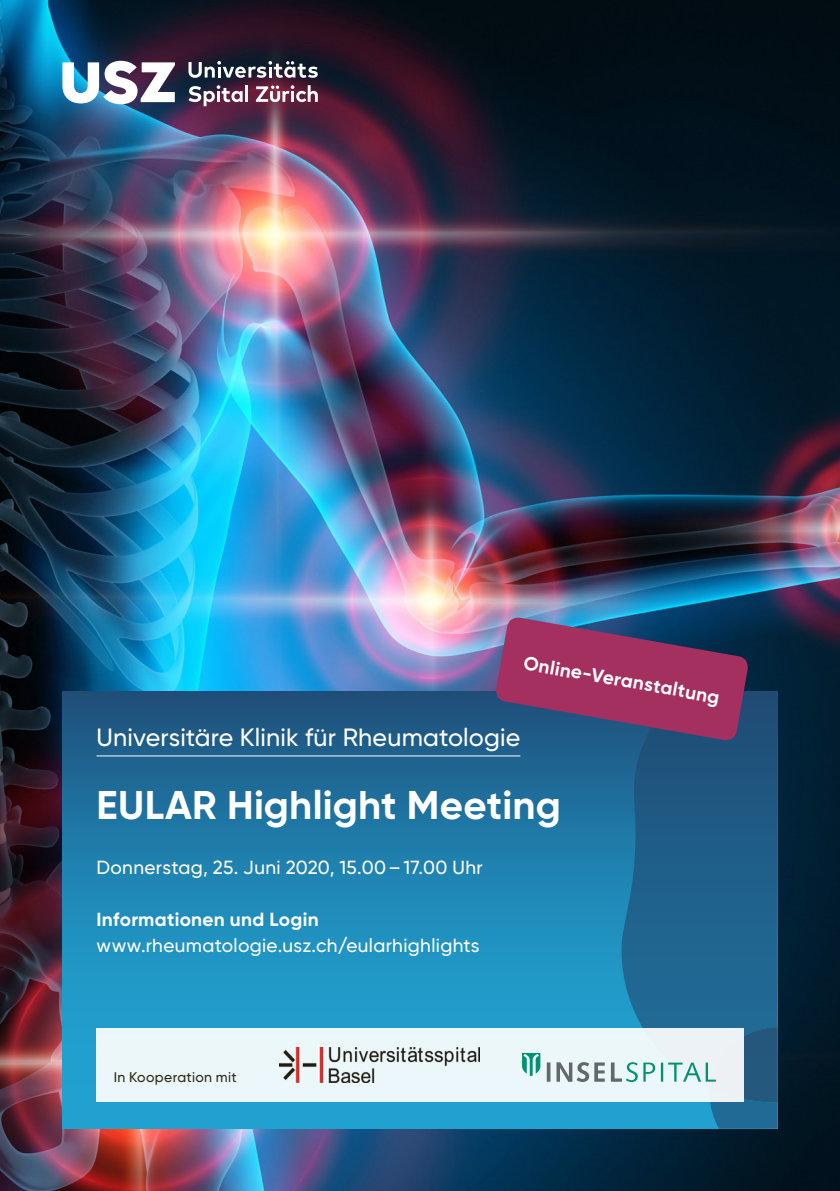
<style>
.page{position:relative;width:840px;height:1191px;background:#fff}
.page>*{position:absolute;margin:0;border:0;box-sizing:border-box;transform-origin:0 0}
.t1{font:700 40px "USZ Gilroy";letter-spacing:.005em;color:#fff}
.t2{font:500 25px "USZ Gilroy";letter-spacing:.005em;color:#fff}
.t3{font:500 19px "USZ Gilroy";letter-spacing:.015em;color:#fff}
.t4{font:700 19px "USZ Gilroy";letter-spacing:.015em;color:#fff}
.t5{font:500 14px "USZ Gilroy";letter-spacing:.025em;color:#2f2912}
</style>
<div class="page">
<img style="left:0;top:0;width:839px;height:1191px">
<svg style="left:62px;top:692px;width:581px;height:436px;background:#2081ae"></svg>
<svg style="left:621px;top:692px;width:156px;height:335px;background:#1f608b"></svg>
<hr style="left:96px;top:755px;width:424px;height:1px;background:#fff">
<div style="left:96px;top:1027px;width:647px;height:74px;background:#ecf7fa"></div>
<svg style="left:62px;top:61px;width:113px;height:43px"></svg>
<svg style="left:188px;top:85px;width:54px;height:21px"></svg>
<svg style="left:256px;top:85px;width:61px;height:17px"></svg>
<hr style="left:245px;top:85px;width:3px;height:17px;background:#fff">
<svg style="left:188px;top:61px;width:129px;height:17px"></svg>
<img style="left:279px;top:1048px;width:200px;height:34px">
<svg style="left:522px;top:1053px;width:18px;height:22px"></svg>
<svg style="left:643px;top:1027px;width:134px;height:101px"></svg>
<svg style="left:556px;top:1062px;width:48px;height:20px"></svg>
<svg style="left:546px;top:1062px;width:4px;height:19px"></svg>
<svg style="left:610px;top:1062px;width:27px;height:20px"></svg>
<svg style="left:494px;top:616px;width:255px;height:126px;background:#733b69"></svg>
<p class="t4" style="left:525px;top:651px;width:200px;rotate:10deg">Online-Veranstaltung</p>
<h2 class="t2" style="left:96px;top:722px;width:425px">Universitäre Klinik für Rheumatologie</h2>
<h1 class="t1" style="left:96px;top:780px;width:465px">EULAR Highlight Meeting</h1>
<p class="t3" style="left:96px;top:855px;width:387px">Donnerstag, 25. Juni 2020, 15.00–17.00 Uhr</p>
<p class="t4" style="left:96px;top:907px;width:223px">Informationen und Login</p>
<p class="t3" style="left:96px;top:933px;width:384px">www.rheumatologie.usz.ch/eularhighlights</p>
<p class="t5" style="left:114px;top:1068px;width:124px">In Kooperation mit</p>
</div>
